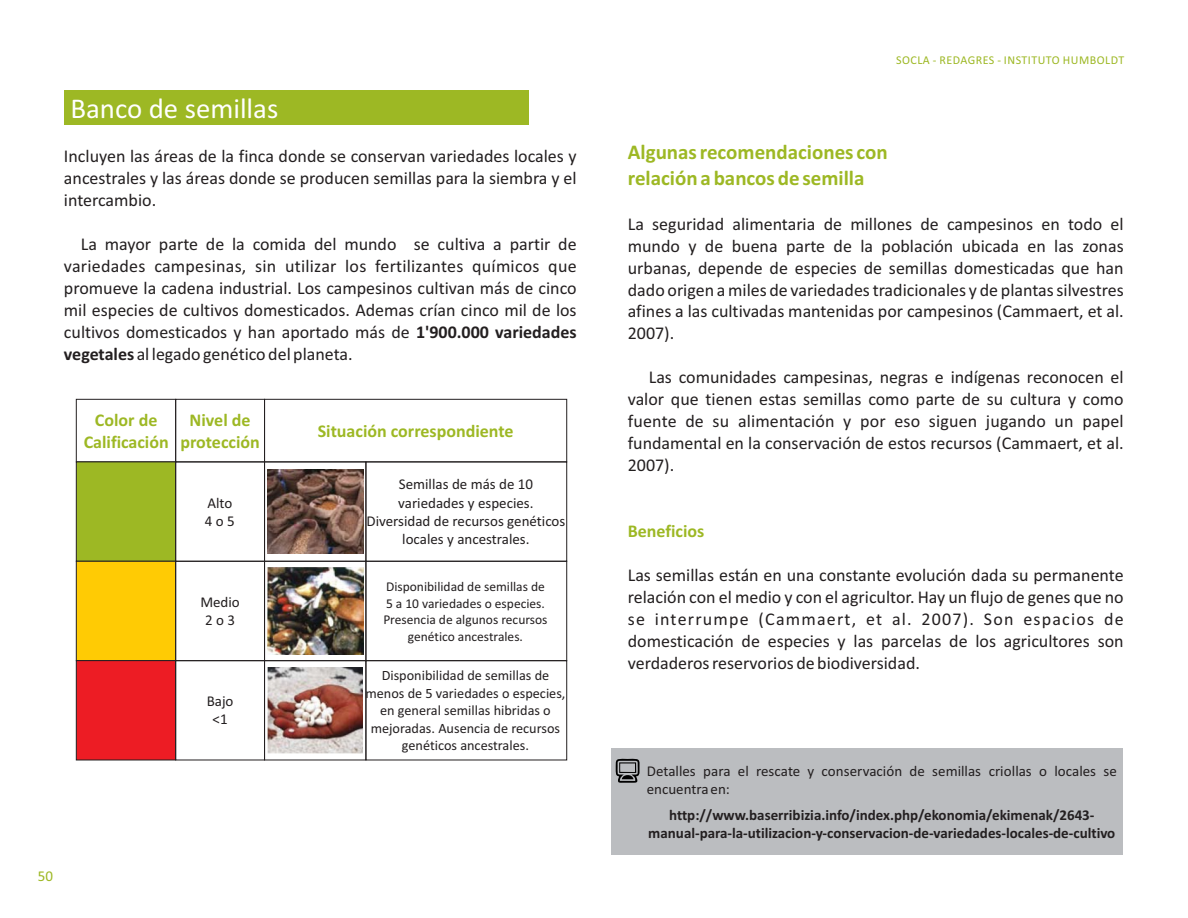
<style>
.page{position:relative;width:1188px;height:918px;background:#fff}
.page>*{position:absolute;margin:0;border:0;box-sizing:border-box;transform-origin:0 0}
.t1{font:28.8px "Calibri";color:#fff}
.t2{font:700 21px/25.7px "Calibri";color:#9db824}
.t3{font:18px/21.9px "Calibri";color:#231f20;text-align:justify}
.t4{font:700 18px/21.9px "Calibri";color:#9db824;text-align:center}
.t5{font:15px/18.3px "Calibri";color:#231f20;text-align:center}
.t6{font:700 15px/18.3px "Calibri";color:#231f20;text-align:center}
.t7{font:15px "Calibri";color:#9db824}
.t8{font:14.25px/17.4px "Calibri";color:#231f20;text-align:center}
.t9{font:13.5px/16.5px "Calibri";color:#231f20;text-align:center}
.t10{font:12px "Calibri";letter-spacing:.04em;color:#9db824}
.s1{font-weight:700}
</style>
<div class="page">
<div style="left:64px;top:90px;width:465px;height:35px;background:#9db824"></div>
<div style="left:76px;top:399px;width:100px;height:63px;border:1px solid #231f20"></div>
<svg style="left:75px;top:461px;width:102px;height:300px"></svg>
<div style="left:175px;top:399px;width:90px;height:63px;border:1px solid #231f20"></div>
<div style="left:175px;top:461px;width:90px;height:101px;border:1px solid #231f20"></div>
<div style="left:175px;top:561px;width:90px;height:100px;border:1px solid #231f20"></div>
<div style="left:175px;top:660px;width:90px;height:100px;border:1px solid #231f20"></div>
<div style="left:264px;top:461px;width:102px;height:101px;border:1px solid #231f20"></div>
<div style="left:264px;top:561px;width:102px;height:100px;border:1px solid #231f20"></div>
<div style="left:264px;top:660px;width:102px;height:100px;border:1px solid #231f20"></div>
<div style="left:264px;top:399px;width:303px;height:63px;border:1px solid #231f20"></div>
<div style="left:365px;top:461px;width:202px;height:101px;border:1px solid #231f20"></div>
<div style="left:365px;top:561px;width:202px;height:100px;border:1px solid #231f20"></div>
<div style="left:365px;top:660px;width:202px;height:100px;border:1px solid #231f20"></div>
<img style="left:267px;top:469px;width:96px;height:85px">
<img style="left:267px;top:567px;width:97px;height:88px">
<img style="left:268px;top:667px;width:95px;height:86px">
<div style="left:611px;top:748px;width:512px;height:107px;background:#bbbdc0"></div>
<svg style="left:615px;top:758px;width:25px;height:25px"></svg>
<h1 class="t1" style="left:70px;top:96px;width:209px">Banco de semillas</h1>
<p class="t3" style="left:64px;top:146px;width:514px">Incluyen las áreas de la finca donde se conservan variedades locales y ancestrales y las áreas donde se producen semillas para la siembra y el intercambio.</p>
<p class="t3" style="left:64px;top:234px;width:514px;text-indent:17px">La mayor parte de la comida del mundo se cultiva a partir de variedades campesinas, sin utilizar los fertilizantes químicos que promueve la cadena industrial. Los campesinos cultivan más de cinco mil especies de cultivos domesticados. Ademas crían cinco mil de los cultivos domesticados y han aportado más de <span class="s1">1'900.000 variedades vegetales</span> al legado genético del planeta.</p>
<p class="t4" style="left:84px;top:410px;width:87px">Color de<br>Calificación</p>
<p class="t4" style="left:180px;top:410px;width:81px">Nivel de protección</p>
<p class="t4" style="left:318px;top:421px;width:197px">Situación correspondiente</p>
<p class="t5" style="left:366px;top:476px;width:200px">Semillas de más de 10 variedades y especies.<br>Diversidad de recursos genéticos locales y ancestrales.</p>
<p class="t9" style="left:383px;top:580px;width:166px">Disponibilidad de semillas de<br>5 a 10 variedades o especies.<br>Presencia de algunos recursos genético ancestrales.</p>
<p class="t8" style="left:365px;top:668px;width:202px">Disponibilidad de semillas de menos de 5 variedades o especies, en general semillas hibridas o mejoradas. Ausencia de recursos genéticos ancestrales.</p>
<p class="t5" style="left:205px;top:495px;width:31px;text-align:left">Alto<br>4 o 5</p>
<p class="t5" style="left:200px;top:594px;width:41px">Medio<br>2 o 3</p>
<p class="t5" style="left:207px;top:693px;width:28px">Bajo &lt;1</p>
<p class="t7" style="left:38px;top:870px;width:17px">50</p>
<p class="t10" style="left:896px;top:55px;width:230px">SOCLA - REDAGRES - INSTITUTO HUMBOLDT</p>
<p class="t2" style="left:628px;top:141px;width:261px">Algunas recomendaciones con relación a bancos de semilla</p>
<p class="t3" style="left:628px;top:214px;width:497px">La seguridad alimentaria de millones de campesinos en todo el mundo y de buena parte de la población ubicada en las zonas urbanas, depende de especies de semillas domesticadas que han dado origen a miles de variedades tradicionales y de plantas silvestres afines a las cultivadas mantenidas por campesinos (Cammaert, et al.<br>2007).</p>
<p class="t3" style="left:628px;top:368px;width:497px;text-indent:21px">Las comunidades campesinas, negras e indígenas reconocen el valor que tienen estas semillas como parte de su cultura y como fuente de su alimentación y por eso siguen jugando un papel fundamental en la conservación de estos recursos (Cammaert, et al.<br>2007).</p>
<p class="t4" style="left:628px;top:522px;width:78px">Beneficios</p>
<p class="t3" style="left:628px;top:566px;width:497px">Las semillas están en una constante evolución dada su permanente relación con el medio y con el agricultor. Hay un flujo de genes que no se interrumpe (Cammaert, et al. 2007). Son espacios de domesticación de especies y las parcelas de los agricultores son verdaderos reservorios de biodiversidad.</p>
<p class="t5" style="left:647px;top:763px;width:472px;text-align:left">Detalles para el rescate y conservación de semillas criollas o locales se encuentra en:</p>
<p class="t6" style="left:648px;top:807px;width:469px">http://www.baserribizia.info/index.php/ekonomia/ekimenak/2643- manual-para-la-utilizacion-y-conservacion-de-variedades-locales-de-cultivo</p>
</div>
